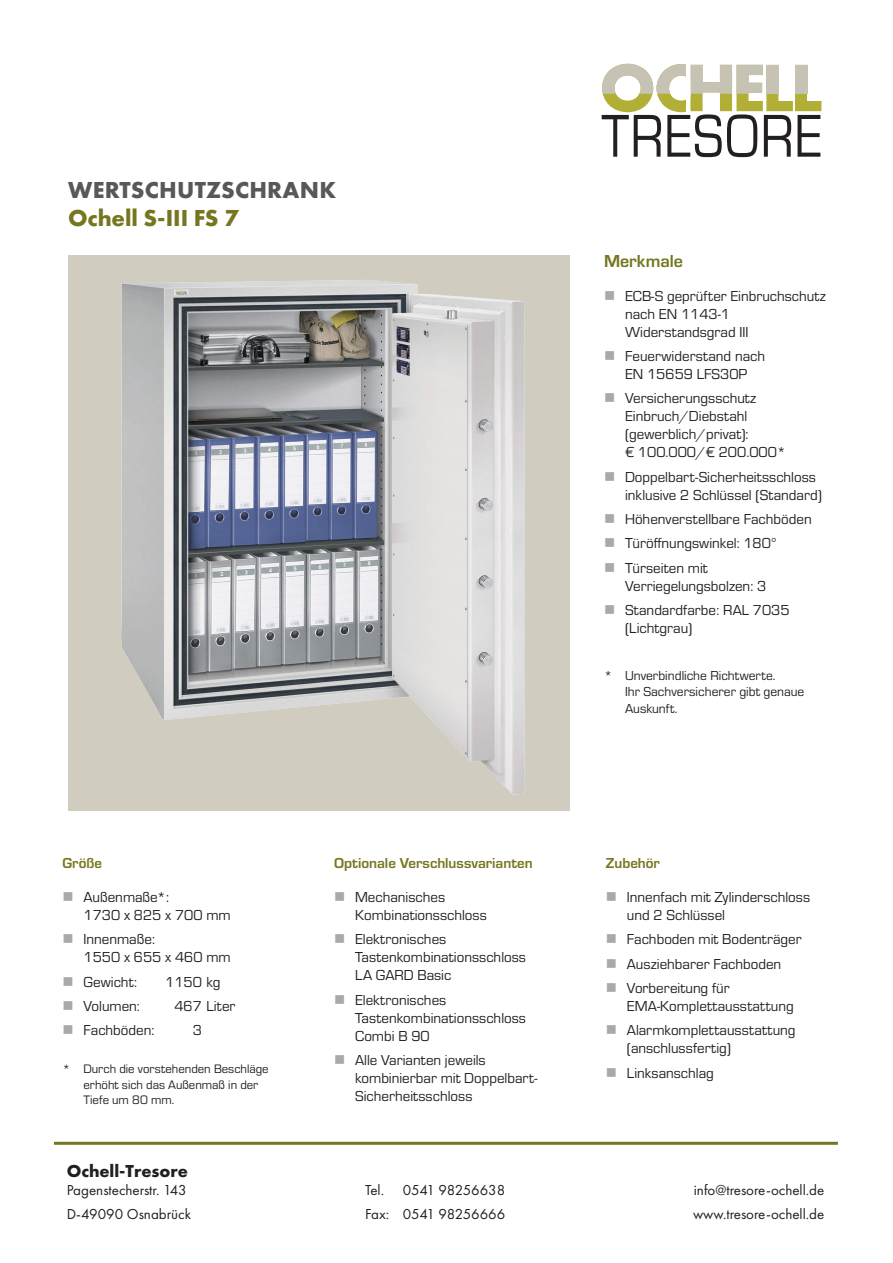
<style>
.page{position:relative;width:893px;height:1263px;background:#fff}
.page>*{position:absolute;margin:0;border:0;box-sizing:border-box;transform-origin:0 0}
.t1{font:62.55px "Eurostile";letter-spacing:.015em;color:#231f20;scale:.85 1}
.t2{font:700 24px "Futura PT";letter-spacing:.01em;color:#57585a}
.t3{font:700 24px "Futura PT";color:#75771f}
.t4{font:700 18px "Futura PT";color:#231f20}
.t5{font:700 18px "Eurostile";color:#75771f}
.t6{font:15px/18px "Eurostile";color:#231f20}
.t7{font:15px "Futura PT";color:#231f20}
.t8{font:700 15px "Eurostile";color:#75771f}
.t9{font:13.5px/16.2px "Eurostile";color:#231f20}
.t10{font:12.75px/15.3px "Eurostile";color:#231f20}
.s1{color:#a8a9ad}
</style>
<div class="page">
<img style="left:68px;top:255px;width:502px;height:556px">
<hr style="left:54px;top:1142px;width:784px;height:3px;background:#75771f">
<svg style="left:602px;top:64px;width:219px;height:48px"></svg>
<div style="left:795px;top:65px;width:12px;height:29px;background:#c7c3b4"></div>
<hr style="left:686px;top:64px;width:4px;height:48px;background:#fff">
<h2 class="t2" style="left:68px;top:174px;width:270px">WERTSCHUTZSCHRANK</h2>
<h2 class="t3" style="left:68px;top:203px;width:172px">Ochell S-III FS 7</h2>
<p class="t8" style="left:63px;top:853px;width:41px">Größe</p>
<p class="t6" style="left:84px;top:887px;width:149px;text-indent:-21px"><span class="s1">■</span> Außenmaße*:<br>1730 x 825 x 700 mm</p>
<p class="t6" style="left:84px;top:929px;width:149px;text-indent:-21px"><span class="s1">■</span> Innenmaße:<br>1550 x 655 x 460 mm</p>
<p class="t6" style="left:63px;top:972px;width:76px"><span class="s1">■</span> Gewicht:</p>
<p class="t6" style="left:165px;top:972px;width:57px">1150 kg</p>
<p class="t6" style="left:63px;top:996px;width:79px"><span class="s1">■</span> Volumen:</p>
<p class="t6" style="left:174px;top:996px;width:62px">467 Liter</p>
<p class="t6" style="left:63px;top:1021px;width:93px"><span class="s1">■</span> Fachböden:</p>
<p class="t6" style="left:193px;top:1021px;width:11px">3</p>
<p class="t10" style="left:84px;top:1061px;width:187px;text-indent:-21px">* Durch die vorstehenden Beschläge erhöht sich das Außenmaß in der<br>Tiefe um 80 mm.</p>
<p class="t8" style="left:334px;top:853px;width:200px">Optionale Verschlussvarianten</p>
<p class="t6" style="left:355px;top:887px;width:133px;text-indent:-21px"><span class="s1">■</span> Mechanisches<br>Kombinationsschloss</p>
<p class="t6" style="left:355px;top:929px;width:172px;text-indent:-21px"><span class="s1">■</span> Elektronisches<br>Tastenkombinationsschloss<br>LA GARD Basic</p>
<p class="t6" style="left:355px;top:990px;width:172px;text-indent:-21px"><span class="s1">■</span> Elektronisches<br>Tastenkombinationsschloss<br>Combi B 90</p>
<p class="t6" style="left:355px;top:1050px;width:184px;text-indent:-21px"><span class="s1">■</span> Alle Varianten jeweils kombinierbar mit Doppelbart-<br>Sicherheitsschloss</p>
<h1 class="t1" style="left:601px;top:94px;width:261px">TRESORE</h1>
<p class="t5" style="left:604px;top:248px;width:80px">Merkmale</p>
<p class="t6" style="left:625px;top:286px;width:202px;text-indent:-21px"><span class="s1">■</span> ECB-S geprüfter Einbruchschutz nach EN 1143-1<br>Widerstandsgrad III</p>
<p class="t6" style="left:604px;top:346px;width:163px;text-align:center"><span class="s1">■</span> Feuerwiderstand nach<br>EN 15659 LFS30P</p>
<p class="t6" style="left:625px;top:389px;width:163px;text-indent:-21px"><span class="s1">■</span> Versicherungsschutz<br>Einbruch/Diebstahl (gewerblich/privat):<br>€ 100.000/€ 200.000*</p>
<p class="t6" style="left:625px;top:467px;width:198px;text-indent:-21px"><span class="s1">■</span> Doppelbart-Sicherheitsschloss inklusive 2 Schlüssel (Standard)</p>
<p class="t6" style="left:604px;top:509px;width:209px"><span class="s1">■</span> Höhenverstellbare Fachböden</p>
<p class="t6" style="left:604px;top:534px;width:174px"><span class="s1">■</span> Türöffnungswinkel: 180°</p>
<p class="t6" style="left:625px;top:558px;width:143px;text-indent:-21px"><span class="s1">■</span> Türseiten mit<br>Verriegelungsbolzen: 3</p>
<p class="t6" style="left:625px;top:600px;width:166px;text-indent:-21px"><span class="s1">■</span> Standardfarbe: RAL 7035 (Lichtgrau)</p>
<p class="t9" style="left:625px;top:667px;width:181px;text-indent:-21px">* Unverbindliche Richtwerte.<br>Ihr Sachversicherer gibt genaue<br>Auskunft.</p>
<p class="t8" style="left:606px;top:853px;width:56px">Zubehör</p>
<p class="t6" style="left:627px;top:887px;width:185px;text-indent:-21px"><span class="s1">■</span> Innenfach mit Zylinderschloss und 2 Schlüssel</p>
<p class="t6" style="left:606px;top:929px;width:197px"><span class="s1">■</span> Fachboden mit Bodenträger</p>
<p class="t6" style="left:606px;top:954px;width:177px"><span class="s1">■</span> Ausziehbarer Fachboden</p>
<p class="t6" style="left:627px;top:978px;width:168px;text-indent:-21px"><span class="s1">■</span> Vorbereitung für<br>EMA-Komplettausstattung</p>
<p class="t6" style="left:627px;top:1021px;width:170px;text-indent:-21px"><span class="s1">■</span> Alarmkomplettausstattung (anschlussfertig)</p>
<p class="t6" style="left:606px;top:1063px;width:109px"><span class="s1">■</span> Linksanschlag</p>
<p class="t4" style="left:67px;top:1159px;width:123px">Ochell-Tresore</p>
<p class="t7" style="left:67px;top:1181px;width:122px">Pagenstecherstr. 143</p>
<p class="t7" style="left:365px;top:1181px;width:142px">Tel. 0541 98256638</p>
<p class="t7" style="left:694px;top:1181px;width:132px">info@tresore-ochell.de</p>
<p class="t7" style="left:67px;top:1205px;width:126px">D-49090 Osnabrück</p>
<p class="t7" style="left:365px;top:1205px;width:142px">Fax: 0541 98256666</p>
<p class="t7" style="left:693px;top:1205px;width:133px">www.tresore-ochell.de</p>
</div>
